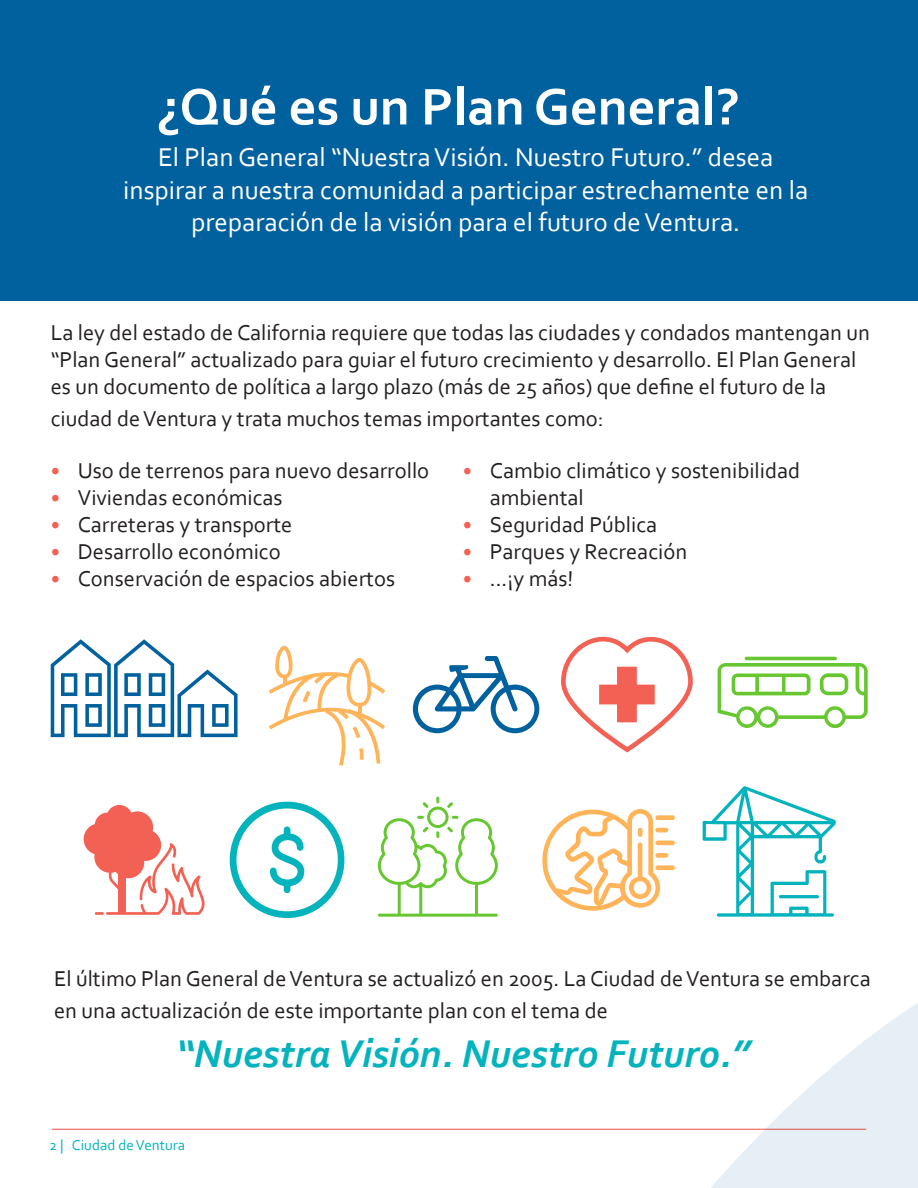
<style>
.page{position:relative;width:918px;height:1188px;background:#fff}
.page>*{position:absolute;margin:0;border:0;box-sizing:border-box;transform-origin:0 0}
.t1{font:700 54px "Corbel";color:#fff}
.t2{font:italic 700 40.5px "Corbel";color:#05b3bd}
.t3{font:27px/32.4px "Corbel";color:#fff;text-align:center}
.t4{font:22.5px/27px "Corbel";color:#231f20}
.t5{font:15px "Corbel";color:#05b3bd}
.s1{font-size:21px;color:#f26154}
</style>
<div class="page">
<hr style="left:52px;top:1129px;width:814px;height:1px;background:#f26154">
<div style="left:0;top:0;width:918px;height:300px;background:#00619e"></div>
<svg style="left:269px;top:646px;width:116px;height:120px"></svg>
<svg style="left:378px;top:797px;width:120px;height:120px"></svg>
<svg style="left:84px;top:805px;width:121px;height:110px"></svg>
<svg style="left:229px;top:801px;width:116px;height:117px"></svg>
<div style="left:284px;top:880px;width:6px;height:13px;background:#05b3bd;border-radius:3px"></div>
<div style="left:284px;top:826px;width:6px;height:14px;background:#05b3bd;border-radius:3px"></div>
<svg style="left:561px;top:636px;width:132px;height:117px"></svg>
<svg style="left:413px;top:656px;width:126px;height:77px"></svg>
<svg style="left:542px;top:809px;width:133px;height:102px"></svg>
<svg style="left:51px;top:639px;width:187px;height:98px"></svg>
<svg style="left:703px;top:656px;width:215px;height:532px"></svg>
<hr style="left:745px;top:657px;width:92px;height:3px;background:#66c730;border-radius:2px">
<p class="t1" style="left:156px;top:73px;width:585px">¿Qué es un Plan General?</p>
<p class="t3" style="left:123px;top:141px;width:687px">El Plan General “Nuestra Visión. Nuestro Futuro.” desea inspirar a nuestra comunidad a participar estrechamente en la preparación de la visión para el futuro de Ventura.</p>
<p class="t4" style="left:51px;top:318px;width:821px">La ley del estado de California requiere que todas las ciudades y condados mantengan un “Plan General” actualizado para guiar el futuro crecimiento y desarrollo. El Plan General es un documento de política a largo plazo (más de 25 años) que define el futuro de la</p>
<p class="t4" style="left:51px;top:405px;width:554px">ciudad de Ventura y trata muchos temas importantes como:</p>
<p class="t4" style="left:51px;top:456px;width:380px"><span class="s1">•</span> Uso de terrenos para nuevo desarrollo</p>
<p class="t4" style="left:51px;top:483px;width:233px"><span class="s1">•</span> Viviendas económicas</p>
<p class="t4" style="left:51px;top:510px;width:243px"><span class="s1">•</span> Carreteras y transporte</p>
<p class="t4" style="left:51px;top:537px;width:232px"><span class="s1">•</span> Desarrollo económico</p>
<p class="t4" style="left:51px;top:564px;width:346px"><span class="s1">•</span> Conservación de espacios abiertos</p>
<p class="t4" style="left:490px;top:456px;width:312px;text-indent:-27px"><span class="s1">•</span> Cambio climático y sostenibilidad ambiental</p>
<p class="t4" style="left:463px;top:510px;width:196px"><span class="s1">•</span> Seguridad Pública</p>
<p class="t4" style="left:463px;top:537px;width:226px"><span class="s1">•</span> Parques y Recreación</p>
<p class="t4" style="left:463px;top:564px;width:112px"><span class="s1">•</span> ...¡y más!</p>
<p class="t4" style="left:54px;top:962px;width:818px;line-height:32.4px">El último Plan General de Ventura se actualizó en 2005. La Ciudad de Ventura se embarca en una actualización de este importante plan con el tema de</p>
<p class="t2" style="left:175px;top:1028px;width:576px">“Nuestra Visión. Nuestro Futuro.”</p>
<p class="t5" style="left:50px;top:1136px;width:137px">2 | Ciudad de Ventura</p>
</div>
